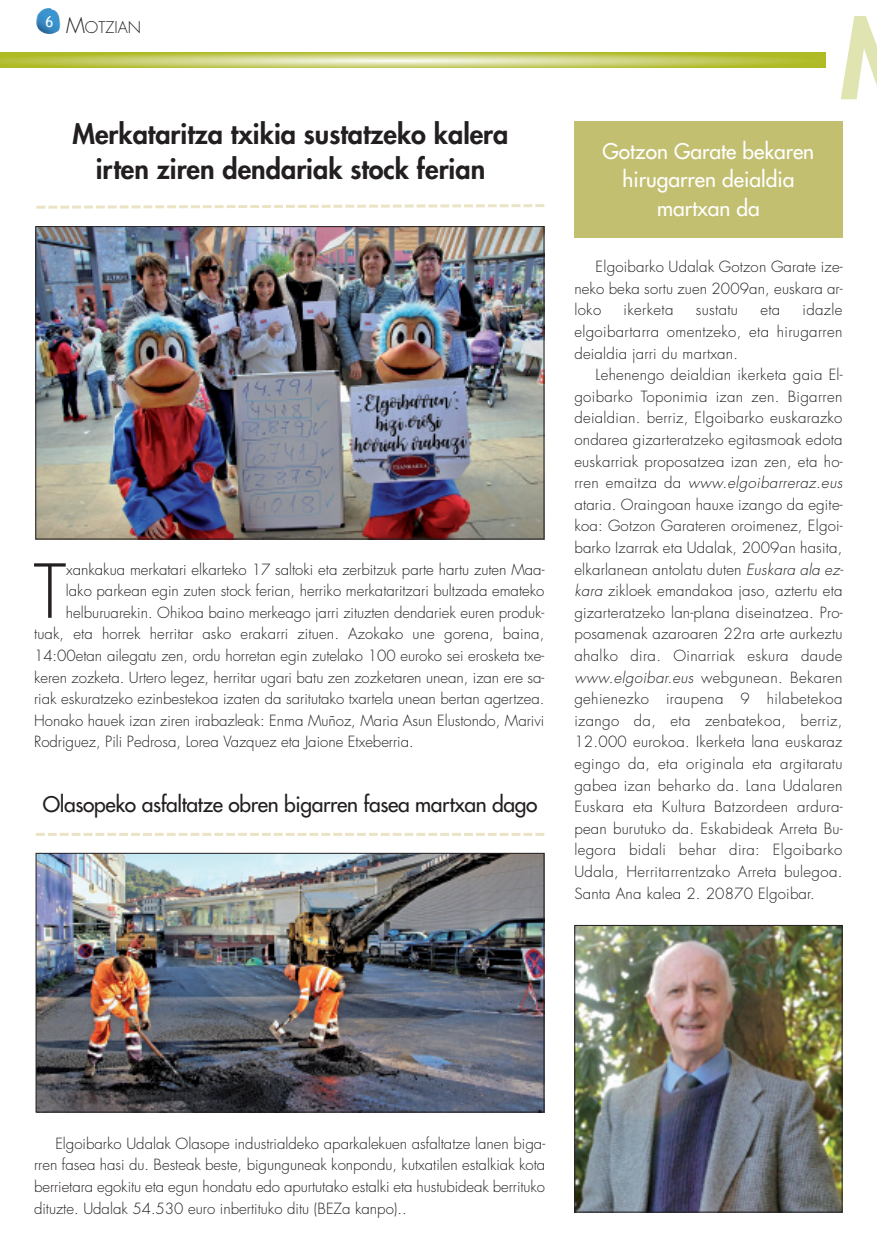
<style>
.page{position:relative;width:877px;height:1247px;background:#fff}
.page>*{position:absolute;margin:0;border:0;box-sizing:border-box;transform-origin:0 0}
.t1{font:300 72.3px "Futura";color:#231f20}
.t2{font:800 27px/34.5px "Futura";color:#231f20;text-align:center}
.t3{font:21px "Futura";letter-spacing:-.015em;color:#231f20}
.t4{font:21px/28.5px "Futura";color:#fff;text-align:center}
.t5{font:300 15.75px "Futura";color:#231f20}
.t6{font:300 15px/21.6px "Futura";color:#231f20;text-align:justify}
.t7{font:300 15px "Futura";letter-spacing:.025em;color:#231f20}
.s1{font-size:21px}
.s2{font-style:italic}
</style>
<div class="page">
<div style="left:574px;top:121px;width:268px;height:117px;background:#c2bf70"></div>
<img style="left:36px;top:8px;width:24px;height:26px">
<svg style="left:0;top:53px;width:825px;height:15px;background:#c6cd69"></svg>
<img style="left:576px;top:927px;width:264px;height:283px">
<div style="left:574px;top:925px;width:268px;height:287px;border:1px solid #231f20"></div>
<img style="left:38px;top:855px;width:504px;height:255px">
<div style="left:36px;top:853px;width:508px;height:259px;border:1px solid #231f20"></div>
<svg style="left:36px;top:833px;width:508px;height:3px"></svg>
<svg style="left:841px;top:16px;width:36px;height:84px;fill:#e0e4b0"></svg>
<svg style="left:36px;top:204px;width:508px;height:5px"></svg>
<img style="left:37px;top:228px;width:505px;height:309px">
<div style="left:35px;top:226px;width:509px;height:313px;border:1px solid #231f20"></div>
<p class="t5" style="left:45px;top:20px;width:97px"><sup>6</sup> <span class="s1">M</span>OTZIAN</p>
<h2 class="t2" style="left:72px;top:119px;width:437px">Merkataritza txikia sustatzeko kalera irten ziren dendariak stock ferian</h2>
<h1 class="t1" style="left:34px;top:558px;width:34px">T</h1>
<p class="t6" style="left:66px;top:559px;width:480px">xankakua merkatari elkarteko 17 saltoki eta zerbitzuk parte hartu zuten Maa-</p>
<p class="t6" style="left:66px;top:581px;width:480px">lako parkean egin zuten stock ferian, herriko merkataritzari bultzada emateko</p>
<p class="t6" style="left:66px;top:603px;width:480px">helburuarekin. Ohikoa baino merkeago jarri zituzten dendariek euren produk-</p>
<p class="t6" style="left:34px;top:624px;width:512px">tuak, eta horrek herritar asko erakarri zituen. Azokako une gorena, baina,</p>
<p class="t6" style="left:34px;top:646px;width:512px">14:00etan ailegatu zen, ordu horretan egin zutelako 100 euroko sei erosketa txe-</p>
<p class="t6" style="left:34px;top:667px;width:512px">keren zozketa. Urtero legez, herritar ugari batu zen zozketaren unean, izan ere sa-</p>
<p class="t6" style="left:34px;top:689px;width:512px">riak eskuratzeko ezinbestekoa izaten da saritutako txartela unean bertan agertzea.</p>
<p class="t6" style="left:34px;top:711px;width:512px">Honako hauek izan ziren irabazleak: Enma Muñoz, Maria Asun Elustondo, Marivi</p>
<p class="t6" style="left:34px;top:732px;width:381px">Rodriguez, Pili Pedrosa, Lorea Vazquez eta Jaione Etxeberria.</p>
<h3 class="t3" style="left:43px;top:794px;width:496px">Olasopeko asfaltatze obren bigarren fasea martxan dago</h3>
<h3 class="t4" style="left:603px;top:138px;width:213px">Gotzon Garate bekaren hirugarren deialdia martxan da</h3>
<p class="t6" style="left:574px;top:257px;width:270px;text-indent:21px">Elgoibarko Udalak Gotzon Garate ize&shy;neko beka sortu zuen 2009an, euskara ar&shy;loko</p>
<p class="t6" style="left:574px;top:300px;width:270px;text-indent:228px">idazle elgoibartarra omentzeko, eta hirugarren deialdia jarri du martxan.</p>
<p class="t6" style="left:574px;top:365px;width:271px;text-indent:21px">Lehenengo deialdian ikerketa gaia El&shy;goibarko Toponimia izan zen. Bigarren deialdian. berriz, Elgoibarko euskarazko ondarea gizarteratzeko egitasmoak edota euskarriak proposatzea izan zen, eta ho&shy;rren emaitza da <span class="s2">www.elgoibarreraz.eus </span>ataria. Oraingoan hauxe izango da egite&shy;koa: Gotzon Garateren oroimenez, Elgoi&shy;barko Izarrak eta Udalak, 2009an hasita, elkarlanean antolatu duten <span class="s2">Euskara ala ez&shy;kara</span> zikloek emandakoa jaso, aztertu eta gizarteratzeko lan-plana diseinatzea. Pro&shy;posamenak azaroaren 22ra arte aurkeztu ahalko dira. Oinarriak eskura daude <span class="s2">www.elgoibar.eus</span> webgunean. Bekaren gehienezko iraupena 9 hilabetekoa izango da, eta zenbatekoa, berriz, 12.000 eurokoa. Ikerketa lana euskaraz egingo da, eta originala eta argitaratu gabea izan beharko da. Lana Udalaren Euskara eta Kultura Batzordeen ardura&shy;pean burutuko da. Eskabideak Arreta Bu&shy;legora bidali behar dira: Elgoibarko Udala, Herritarrentzako Arreta bulegoa.<br>Santa Ana kalea 2. 20870 Elgoibar.</p>
<p class="t7" style="left:624px;top:303px;width:51px">ikerketa</p>
<p class="t7" style="left:696px;top:303px;width:44px">sustatu</p>
<p class="t6" style="left:760px;top:300px;width:21px">eta</p>
<p class="t6" style="left:34px;top:1134px;width:513px;text-indent:21px">Elgoibarko Udalak Olasope industrialdeko aparkalekuen asfaltatze lanen biga&shy;rren fasea hasi du. Besteak beste, bigunguneak konpondu, kutxatilen estalkiak kota berrietara egokitu eta egun hondatu edo apurtutako estalki eta hustubideak berrituko dituzte. Udalak 54.530 euro inbertituko ditu (BEZa kanpo)..</p>
</div>
